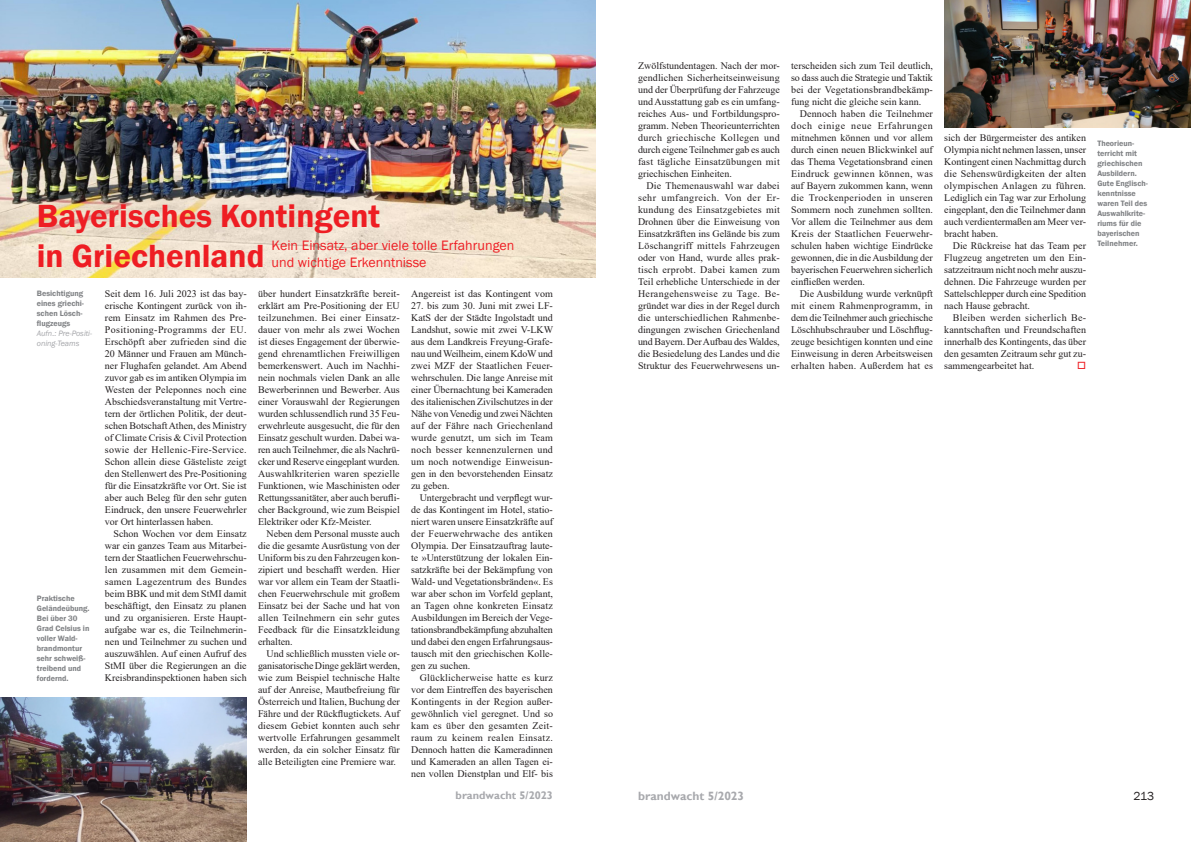
<style>
.page{position:relative;width:1191px;height:842px;background:#fff}
.page>*{position:absolute;margin:0;border:0;box-sizing:border-box;transform-origin:0 0}
.t1{font:600 33px/39.6px "Franklin Gothic";color:#ee1d23}
.t2{font:14px/16.8px "Franklin Gothic";color:#ee1d23}
.t3{font:700 12px "Gill Sans";color:#a8a9ad}
.t4{font:12px "Franklin Gothic";color:#231f20}
.t5{font:700 11px "Gill Sans";color:#a8a9ad}
.t6{font:10px/12px "Times New Roman";color:#231f20;text-align:justify}
.t7{font:600 8px/10px "Franklin Gothic";color:#808285}
.t8{font:italic 8px/10px "Franklin Gothic";color:#a4a5a9}
</style>
<div class="page">
<img style="left:0;top:0;width:595px;height:278px">
<img style="left:944px;top:0;width:246px;height:127px">
<img style="left:0;top:697px;width:247px;height:145px">
<h1 class="t1" style="left:37px;top:199px;width:345px">Bayerisches Kontingent in Griechenland</h1>
<p class="t7" style="left:37px;top:289px;width:49px">Besichtigung eines griechi&shy;schen Lösch-昀氀ugzeugs</p>
<p class="t8" style="left:37px;top:329px;width:57px">Aufn.: Pre-Positi&shy;oning-Teams</p>
<h2 class="t2" style="left:272px;top:238px;width:244px">Kein Einsatz, aber viele tolle Erfahrungen und wichtige Erkenntnisse</h2>
<p class="t6" style="left:105px;top:288px;width:143px">Seit dem 16. Juli 2023 ist das bay&shy;erische Kontingent zurück von ih&shy;rem Einsatz im Rahmen des Pre-Positioning-Programms der EU.<br>Erschöpft aber zufrieden sind die 20 Männer und Frauen am Münch&shy;ner Flughafen gelandet. Am Abend zuvor gab es im antiken Olympia im Westen der Peleponnes noch eine Abschiedsveranstaltung mit Vertre&shy;tern der örtlichen Politik, der deut&shy;schen Botschaft Athen, des Ministry of Climate Crisis &amp; Civil Protection sowie der Hellenic-Fire-Service.<br>Schon allein diese Gästeliste zeigt den Stellenwert des Pre-Positioning für die Einsatzkräfte vor Ort. Sie ist aber auch Beleg für den sehr guten Eindruck, den unsere Feuerwehrler vor Ort hinterlassen haben.</p>
<p class="t6" style="left:105px;top:528px;width:143px;text-indent:9px">Schon Wochen vor dem Einsatz war ein ganzes Team aus Mitarbei&shy;tern der Staatlichen Feuerwehrschu&shy;len zusammen mit dem Gemein&shy;samen Lagezentrum des Bundes beim BBK und mit dem StMI damit beschäftigt, den Einsatz zu planen und zu organisieren. Erste Haupt&shy;aufgabe war es, die Teilnehmerin&shy;nen und Teilnehmer zu suchen und auszuwählen. Auf einen Aufruf des StMI über die Regierungen an die Kreisbrandinspektionen haben sich</p>
<p class="t6" style="left:258px;top:288px;width:143px">über hundert Einsatzkräfte bereit&shy;erklärt am Pre-Positioning der EU teilzunehmen. Bei einer Einsatz&shy;dauer von mehr als zwei Wochen ist dieses Engagement der überwie&shy;gend ehrenamtlichen Freiwilligen bemerkenswert. Auch im Nachhi&shy;nein nochmals vielen Dank an alle Bewerberinnen und Bewerber. Aus einer Vorauswahl der Regierungen wurden schlussendlich rund 35 Feu&shy;erwehrleute ausgesucht, die für den Einsatz geschult wurden. Dabei wa&shy;ren auch Teilnehmer, die als Nachrü&shy;cker und Reserve eingeplant wurden.<br>Auswahlkriterien waren spezielle Funktionen, wie Maschinisten oder Rettungssanitäter, aber auch beru昀氀i&shy;cher Background, wie zum Beispiel Elektriker oder Kfz-Meister.</p>
<p class="t6" style="left:258px;top:528px;width:143px;text-indent:8px">Neben dem Personal musste auch die die gesamte Ausrüstung von der Uniform bis zu den Fahrzeugen kon&shy;zipiert und bescha昀昀t werden. Hier war vor allem ein Team der Staatli&shy;chen Feuerwehrschule mit großem Einsatz bei der Sache und hat von allen Teilnehmern ein sehr gutes Feedback für die Einsatzkleidung erhalten.</p>
<p class="t6" style="left:258px;top:648px;width:143px;text-indent:9px">Und schließlich mussten viele or&shy;ganisatorische Dinge geklärt werden, wie zum Beispiel technische Halte auf der Anreise, Mautbefreiung für Österreich und Italien, Buchung der Fähre und der Rück昀氀ugtickets. Auf diesem Gebiet konnten auch sehr wertvolle Erfahrungen gesammelt werden, da ein solcher Einsatz für alle Beteiligten eine Premiere war.</p>
<p class="t6" style="left:411px;top:288px;width:143px">Angereist ist das Kontingent vom</p>
<p class="t6" style="left:411px;top:300px;width:143px">27. bis zum 30. Juni mit zwei LF-KatS der der Städte Ingolstadt und Landshut, sowie mit zwei V-LKW aus dem Landkreis Freyung-Grafe&shy;nau und Weilheim, einem KdoW und zwei MZF der Staatlichen Feuer&shy;wehrschulen. Die lange Anreise mit einer Übernachtung bei Kameraden des italienischen Zivilschutzes in der Nähe von Venedig und zwei Nächten auf der Fähre nach Griechenland wurde genutzt, um sich im Team noch besser kennenzulernen und um noch notwendige Einweisun&shy;gen in den bevorstehenden Einsatz zu geben.</p>
<p class="t6" style="left:411px;top:491px;width:143px;text-indent:9px">Untergebracht und verp昀氀egt wur&shy;de das Kontingent im Hotel, statio&shy;niert waren unsere Einsatzkräfte auf der Feuerwehrwache des antiken Olympia. Der Einsatzauftrag laute&shy;te »Unterstützung der lokalen Ein&shy;satzkräfte bei der Bekämpfung von Wald- und Vegetationsbränden«. Es war aber schon im Vorfeld geplant, an Tagen ohne konkreten Einsatz Ausbildungen im Bereich der Vege&shy;tationsbrandbekämpfung abzuhalten und dabei den engen Erfahrungsaus&shy;tausch mit den griechischen Kolle&shy;gen zu suchen.</p>
<p class="t6" style="left:411px;top:672px;width:143px;text-indent:9px">Glücklicherweise hatte es kurz vor dem Eintre昀昀en des bayerischen Kontingents in der Region außer&shy;gewöhnlich viel geregnet. Und so kam es über den gesamten Zeit&shy;raum zu keinem realen Einsatz.<br>Dennoch hatten die Kameradinnen und Kameraden an allen Tagen ei&shy;nen vollen Dienstplan und Elf- bis</p>
<p class="t7" style="left:37px;top:593px;width:54px">Praktische<br>Geländeübung.<br>Bei über 30<br>Grad Celsius in voller Wald&shy;brandmontur sehr schweiß&shy;treibend und fordernd.</p>
<p class="t6" style="left:638px;top:60px;width:143px">Zwölfstundentagen. Nach der mor&shy;gendlichen Sicherheitseinweisung und der Überprüfung der Fahrzeuge und Ausstattung gab es ein umfang&shy;reiches Aus- und Fortbildungspro&shy;gramm. Neben Theorieunterrichten durch griechische Kollegen und durch eigene Teilnehmer gab es auch fast tägliche Einsatzübungen mit griechischen Einheiten.</p>
<p class="t6" style="left:638px;top:180px;width:143px;text-indent:9px">Die Themenauswahl war dabei sehr umfangreich. Von der Er&shy;kundung des Einsatzgebietes mit Drohnen über die Einweisung von Einsatzkräften ins Gelände bis zum Löschangriff mittels Fahrzeugen oder von Hand, wurde alles prak&shy;tisch erprobt. Dabei kamen zum Teil erhebliche Unterschiede in der Herangehensweise zu Tage. Be&shy;gründet war dies in der Regel durch die unterschiedlichen Rahmenbe&shy;dingungen zwischen Griechenland und Bayern. Der Aufbau des Waldes, die Besiedelung des Landes und die Struktur des Feuerwehrwesens un-</p>
<p class="t6" style="left:791px;top:60px;width:143px">terscheiden sich zum Teil deutlich, so dass auch die Strategie und Taktik bei der Vegetationsbrandbekämp&shy;fung nicht die gleiche sein kann.</p>
<p class="t6" style="left:791px;top:108px;width:143px;text-indent:9px">Dennoch haben die Teilnehmer doch einige neue Erfahrungen mitnehmen können und vor allem durch einen neuen Blickwinkel auf das Thema Vegetationsbrand einen Eindruck gewinnen können, was auf Bayern zukommen kann, wenn die Trockenperioden in unseren Sommern noch zunehmen sollten.<br>Vor allem die Teilnehmer aus dem Kreis der Staatlichen Feuerwehr&shy;schulen haben wichtige Eindrücke gewonnen, die in die Ausbildung der bayerischen Feuerwehren sicherlich ein昀氀ießen werden.</p>
<p class="t6" style="left:791px;top:288px;width:143px;text-indent:9px">Die Ausbildung wurde verknüpft mit einem Rahmenprogramm, in dem die Teilnehmer auch griechische Löschhubschrauber und Lösch昀氀ug&shy;zeuge besichtigen konnten und eine Einweisung in deren Arbeitsweisen erhalten haben. Außerdem hat es</p>
<p class="t6" style="left:944px;top:132px;width:143px">sich der Bürgermeister des antiken Olympia nicht nehmen lassen, unser Kontingent einen Nachmittag durch die Sehenswürdigkeiten der alten olympischen Anlagen zu führen.<br>Lediglich ein Tag war zur Erholung eingeplant, den die Teilnehmer dann auch verdientermaßen am Meer ver&shy;bracht haben.</p>
<p class="t6" style="left:944px;top:240px;width:143px;text-indent:9px">Die Rückreise hat das Team per Flugzeug angetreten um den Ein&shy;satzzeitraum nicht noch mehr auszu&shy;dehnen. Die Fahrzeuge wurden per Sattelschlepper durch eine Spedition nach Hause gebracht.</p>
<p class="t6" style="left:944px;top:312px;width:143px;text-indent:9px">Bleiben werden sicherlich Be&shy;kanntschaften und Freundschaften innerhalb des Kontingents, das über den gesamten Zeitraum sehr gut zu&shy;sammengearbeitet hat.</p>
<p class="t7" style="left:1097px;top:139px;width:52px">Theorieun&shy;terricht mit griechischen<br>Ausbildern.<br>Gute Englisch&shy;kenntnisse waren Teil des<br>Auswahlkrite&shy;riums für die bayerischen<br>Teilnehmer.</p>
<p class="t5" style="left:455px;top:789px;width:99px">brandwacht 5/2023</p>
<p class="t3" style="left:638px;top:789px;width:108px">brandwacht 5/2023</p>
<p class="t4" style="left:1133px;top:792px;width:22px">213</p>
</div>
